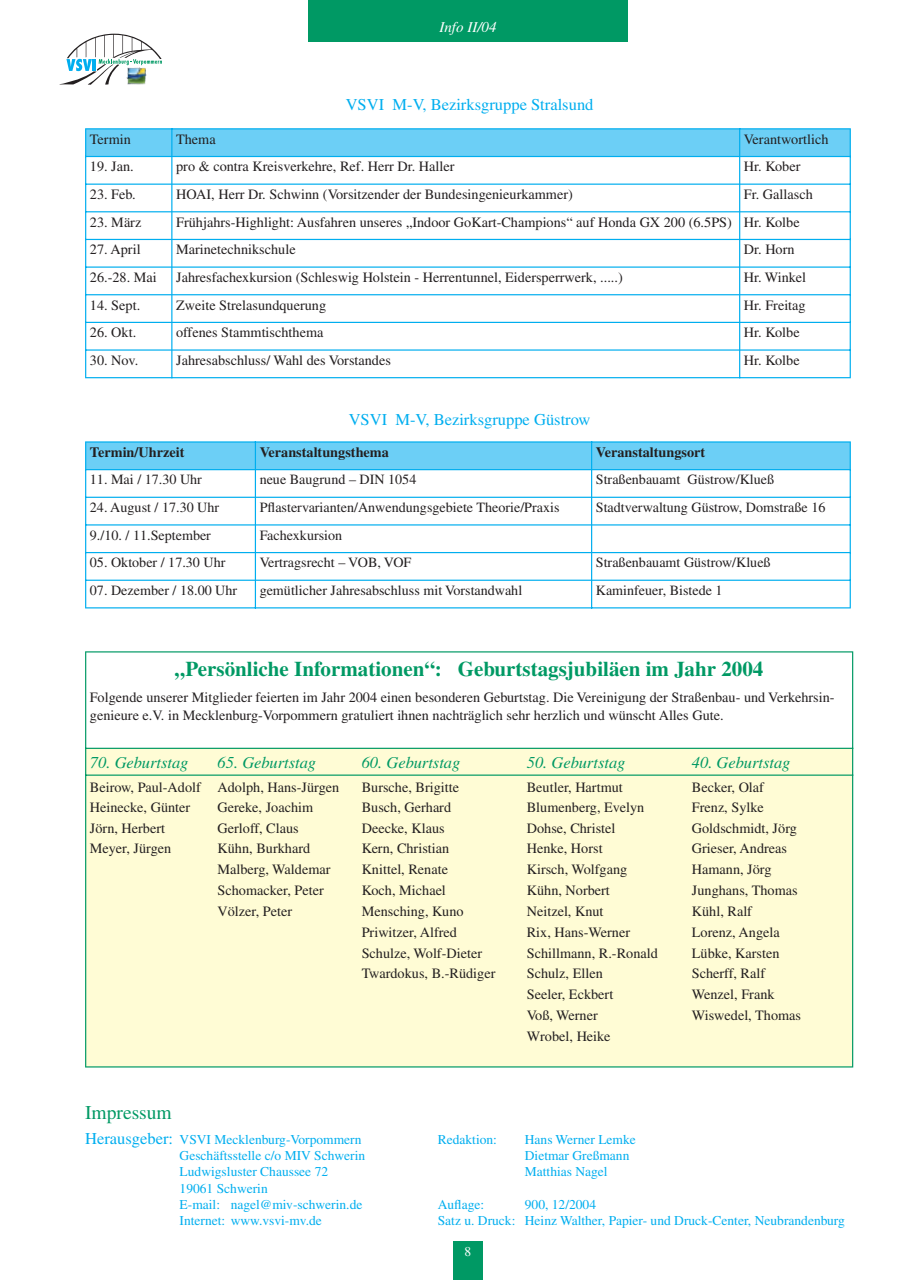
<style>
.page{position:relative;width:911px;height:1280px;background:#fff}
.page>*{position:absolute;margin:0;border:0;box-sizing:border-box;transform-origin:0 0}
.t1{font:700 21px "Times";color:#009964}
.t2{font:19.5px "Times";color:#009964}
.t3{font:italic 16.5px "Times";color:#009964}
.t4{font:16.5px "Times";color:#00aeef}
.t5{font:italic 15px "Times";color:#fff}
.t6{font:14.25px/18px "Times";color:#231f20}
.t7{font:700 14.25px "Times";color:#231f20}
.t8{font:14.1px "Times";color:#231f20}
.t9{font:13.5px/16.2px "Times";color:#00aeef}
.t10{font:13.5px "Times";color:#fff}
.s1{font-size:16.5px}
</style>
<div class="page">
<svg style="left:60px;top:34px;width:102px;height:51px"></svg>
<img style="left:126px;top:67px;width:21px;height:18px">
<div style="left:453px;top:1241px;width:30px;height:38px;background:#009964"></div>
<div style="left:308px;top:0;width:319px;height:42px;background:#009964"></div>
<div style="left:86px;top:749px;width:766px;height:317px;background:#fffcd5"></div>
<hr style="left:85px;top:651px;width:128px;height:1px;background:#009964">
<hr style="left:85px;top:652px;width:1px;height:95px;background:#009964">
<hr style="left:213px;top:651px;width:640px;height:1px;background:#009964">
<hr style="left:852px;top:652px;width:1px;height:95px;background:#009964">
<hr style="left:85px;top:747px;width:128px;height:2px;background:#009964">
<hr style="left:213px;top:747px;width:640px;height:2px;background:#009964">
<hr style="left:85px;top:774px;width:128px;height:1px;background:#009964">
<svg style="left:85px;top:749px;width:1px;height:317px"></svg>
<hr style="left:213px;top:774px;width:640px;height:1px;background:#009964">
<svg style="left:852px;top:749px;width:1px;height:317px"></svg>
<hr style="left:85px;top:1066px;width:768px;height:1px;background:#009964">
<svg style="left:85px;top:128px;width:765px;height:250px"></svg>
<hr style="left:85px;top:377px;width:86px;height:1px;background:#00aeef">
<hr style="left:172px;top:377px;width:567px;height:1px;background:#00aeef">
<hr style="left:740px;top:377px;width:110px;height:1px;background:#00aeef">
<svg style="left:85px;top:441px;width:765px;height:167px"></svg>
<hr style="left:85px;top:607px;width:170px;height:1px;background:#00aeef">
<hr style="left:256px;top:607px;width:335px;height:1px;background:#00aeef">
<hr style="left:592px;top:607px;width:258px;height:1px;background:#00aeef">
<p class="t5" style="left:439px;top:22px;width:59px">Info II/04</p>
<p class="t4" style="left:346px;top:98px;width:249px">VSVI M-V, Bezirksgruppe Stralsund</p>
<p class="t6" style="left:90px;top:131px;width:42px">Termin</p>
<p class="t6" style="left:176px;top:131px;width:41px">Thema</p>
<p class="t6" style="left:744px;top:131px;width:86px">Verantwortlich</p>
<p class="t6" style="left:90px;top:159px;width:45px">19. Jan.</p>
<p class="t6" style="left:176px;top:159px;width:280px">pro &amp; contra Kreisverkehre, Ref. Herr Dr. Haller</p>
<p class="t6" style="left:744px;top:159px;width:58px">Hr. Kober</p>
<p class="t6" style="left:90px;top:187px;width:47px">23. Feb.</p>
<p class="t6" style="left:176px;top:187px;width:398px">HOAI, Herr Dr. Schwinn (Vorsitzender der Bundesingenieurkammer)</p>
<p class="t6" style="left:744px;top:187px;width:70px">Fr. Gallasch</p>
<p class="t6" style="left:90px;top:214px;width:53px">23. März</p>
<p class="t6" style="left:176px;top:214px;width:625px">Frühjahrs-Highlight: Ausfahren unseres „Indoor GoKart-Champions“ auf Honda GX 200 (6.5PS) Hr. Kolbe</p>
<p class="t6" style="left:90px;top:242px;width:52px">27. April</p>
<p class="t6" style="left:176px;top:242px;width:121px">Marinetechnikschule</p>
<p class="t6" style="left:744px;top:242px;width:52px">Dr. Horn</p>
<p class="t6" style="left:90px;top:270px;width:68px">26.-28. Mai</p>
<p class="t6" style="left:176px;top:270px;width:448px">Jahresfachexkursion (Schleswig Holstein - Herrentunnel, Eidersperrwerk, .....)</p>
<p class="t6" style="left:744px;top:270px;width:64px">Hr. Winkel</p>
<p class="t6" style="left:90px;top:297px;width:52px">14. Sept.</p>
<p class="t6" style="left:176px;top:297px;width:151px">Zweite Strelasundquerung</p>
<p class="t6" style="left:744px;top:297px;width:63px">Hr. Freitag</p>
<p class="t6" style="left:90px;top:325px;width:48px">26. Okt.</p>
<p class="t6" style="left:176px;top:325px;width:149px">offenes Stammtischthema</p>
<p class="t6" style="left:744px;top:325px;width:57px">Hr. Kolbe</p>
<p class="t6" style="left:90px;top:352px;width:50px">30. Nov.</p>
<p class="t6" style="left:176px;top:352px;width:216px">Jahresabschluss/ Wahl des Vorstandes</p>
<p class="t6" style="left:744px;top:352px;width:57px">Hr. Kolbe</p>
<p class="t4" style="left:349px;top:413px;width:243px">VSVI M-V, Bezirksgruppe Güstrow</p>
<p class="t7" style="left:90px;top:447px;width:96px">Termin/Uhrzeit</p>
<p class="t7" style="left:260px;top:447px;width:131px">Veranstaltungsthema</p>
<p class="t7" style="left:596px;top:447px;width:111px">Veranstaltungsort</p>
<p class="t8" style="left:90px;top:474px;width:114px">11. Mai / 17.30 Uhr</p>
<p class="t8" style="left:260px;top:474px;width:158px">neue Baugrund – DIN 1054</p>
<p class="t8" style="left:596px;top:474px;width:180px">Straßenbauamt Güstrow/Klueß</p>
<p class="t8" style="left:90px;top:502px;width:131px">24. August / 17.30 Uhr</p>
<p class="t8" style="left:260px;top:502px;width:301px">Pflastervarianten/Anwendungsgebiete Theorie/Praxis</p>
<p class="t8" style="left:596px;top:502px;width:231px">Stadtverwaltung Güstrow, Domstraße 16</p>
<p class="t8" style="left:90px;top:530px;width:123px">9./10. / 11.September</p>
<p class="t8" style="left:260px;top:530px;width:84px">Fachexkursion</p>
<p class="t8" style="left:90px;top:557px;width:137px">05. Oktober / 17.30 Uhr</p>
<p class="t8" style="left:260px;top:557px;width:153px">Vertragsrecht – VOB, VOF</p>
<p class="t8" style="left:596px;top:557px;width:176px">Straßenbauamt Güstrow/Klueß</p>
<p class="t8" style="left:90px;top:585px;width:149px">07. Dezember / 18.00 Uhr</p>
<p class="t8" style="left:260px;top:585px;width:264px">gemütlicher Jahresabschluss mit Vorstandwahl</p>
<p class="t8" style="left:596px;top:585px;width:128px">Kaminfeuer, Bistede 1</p>
<h1 class="t1" style="left:175px;top:661px;width:590px">„Persönliche Informationen“: Geburtstagsjubiläen im Jahr 2004</h1>
<p class="t6" style="left:90px;top:689px;width:746px">Folgende unserer Mitglieder feierten im Jahr 2004 einen besonderen Geburtstag. Die Vereinigung der Straßenbau- und Verkehrsin&shy;genieure e.V. in Mecklenburg-Vorpommern gratuliert ihnen nachträglich sehr herzlich und wünscht Alles Gute.</p>
<p class="t3" style="left:90px;top:756px;width:100px">70. Geburtstag</p>
<p class="t3" style="left:217px;top:756px;width:100px">65. Geburtstag</p>
<p class="t3" style="left:362px;top:756px;width:100px">60. Geburtstag</p>
<p class="t3" style="left:527px;top:756px;width:100px">50. Geburtstag</p>
<p class="t3" style="left:691px;top:756px;width:100px">40. Geburtstag</p>
<p class="t6" style="left:90px;top:779px;width:251px">Beirow, Paul-Adolf Adolph, Hans-Jürgen</p>
<p class="t6" style="left:362px;top:779px;width:99px">Bursche, Brigitte</p>
<p class="t6" style="left:527px;top:779px;width:98px">Beutler, Hartmut</p>
<p class="t6" style="left:691px;top:779px;width:74px">Becker, Olaf</p>
<p class="t6" style="left:90px;top:799px;width:102px">Heinecke, Günter</p>
<p class="t6" style="left:217px;top:799px;width:97px">Gereke, Joachim</p>
<p class="t6" style="left:362px;top:799px;width:91px">Busch, Gerhard</p>
<p class="t6" style="left:527px;top:799px;width:119px">Blumenberg, Evelyn</p>
<p class="t6" style="left:691px;top:799px;width:73px">Frenz, Sylke</p>
<p class="t6" style="left:90px;top:820px;width:77px">Jörn, Herbert</p>
<p class="t6" style="left:217px;top:820px;width:83px">Gerloff, Claus</p>
<p class="t6" style="left:362px;top:820px;width:84px">Deecke, Klaus</p>
<p class="t6" style="left:527px;top:820px;width:90px">Dohse, Christel</p>
<p class="t6" style="left:691px;top:820px;width:107px">Goldschmidt, Jörg</p>
<p class="t6" style="left:90px;top:841px;width:83px">Meyer, Jürgen</p>
<p class="t6" style="left:217px;top:841px;width:94px">Kühn, Burkhard</p>
<p class="t6" style="left:362px;top:841px;width:89px">Kern, Christian</p>
<p class="t6" style="left:527px;top:841px;width:77px">Henke, Horst</p>
<p class="t6" style="left:691px;top:841px;width:97px">Grieser, Andreas</p>
<p class="t6" style="left:217px;top:862px;width:114px">Malberg, Waldemar</p>
<p class="t6" style="left:362px;top:862px;width:88px">Knittel, Renate</p>
<p class="t6" style="left:526px;top:862px;width:102px">Kirsch, Wolfgang</p>
<p class="t6" style="left:691px;top:862px;width:81px">Hamann, Jörg</p>
<p class="t6" style="left:217px;top:882px;width:108px">Schomacker, Peter</p>
<p class="t6" style="left:362px;top:882px;width:86px">Koch, Michael</p>
<p class="t6" style="left:527px;top:882px;width:85px">Kühn, Norbert</p>
<p class="t6" style="left:691px;top:882px;width:107px">Junghans, Thomas</p>
<p class="t6" style="left:217px;top:903px;width:76px">Völzer, Peter</p>
<p class="t6" style="left:362px;top:903px;width:103px">Mensching, Kuno</p>
<p class="t6" style="left:527px;top:903px;width:78px">Neitzel, Knut</p>
<p class="t6" style="left:691px;top:903px;width:62px">Kühl, Ralf</p>
<p class="t6" style="left:362px;top:924px;width:97px">Priwitzer, Alfred</p>
<p class="t6" style="left:527px;top:924px;width:105px">Rix, Hans-Werner</p>
<p class="t6" style="left:691px;top:924px;width:89px">Lorenz, Angela</p>
<p class="t6" style="left:362px;top:945px;width:122px">Schulze, Wolf-Dieter</p>
<p class="t6" style="left:527px;top:945px;width:133px">Schillmann, R.-Ronald</p>
<p class="t6" style="left:691px;top:945px;width:89px">Lübke, Karsten</p>
<p class="t6" style="left:362px;top:966px;width:135px">Twardokus, B.-Rüdiger</p>
<p class="t6" style="left:526px;top:966px;width:77px">Schulz, Ellen</p>
<p class="t6" style="left:691px;top:966px;width:75px">Scherff, Ralf</p>
<p class="t6" style="left:526px;top:987px;width:88px">Seeler, Eckbert</p>
<p class="t6" style="left:691px;top:987px;width:84px">Wenzel, Frank</p>
<p class="t6" style="left:526px;top:1007px;width:72px">Voß, Werner</p>
<p class="t6" style="left:691px;top:1007px;width:111px">Wiswedel, Thomas</p>
<p class="t6" style="left:526px;top:1028px;width:85px">Wrobel, Heike</p>
<h2 class="t2" style="left:85px;top:1104px;width:88px">Impressum</h2>
<p class="t9" style="left:85px;top:1132px;width:278px"><span class="s1">Herausgeber:</span> VSVI Mecklenburg-Vorpommern</p>
<p class="t9" style="left:438px;top:1132px;width:61px">Redaktion:</p>
<p class="t9" style="left:525px;top:1132px;width:112px">Hans Werner Lemke</p>
<p class="t9" style="left:180px;top:1148px;width:187px">Geschäftsstelle c/o MIV Schwerin</p>
<p class="t9" style="left:525px;top:1148px;width:106px">Dietmar Greßmann</p>
<p class="t9" style="left:180px;top:1165px;width:150px">Ludwigsluster Chaussee 72</p>
<p class="t9" style="left:525px;top:1165px;width:84px">Matthias Nagel</p>
<p class="t9" style="left:180px;top:1181px;width:184px">19061 Schwerin<br>E-mail: nagel@miv-schwerin.de</p>
<p class="t9" style="left:438px;top:1197px;width:48px">Auflage:</p>
<p class="t9" style="left:525px;top:1197px;width:73px">900, 12/2004</p>
<p class="t9" style="left:180px;top:1213px;width:144px">Internet: www.vsvi-mv.de</p>
<p class="t9" style="left:438px;top:1213px;width:409px">Satz u. Druck: Heinz Walther, Papier- und Druck-Center, Neubrandenburg</p>
<p class="t10" style="left:464px;top:1246px;width:8px">8</p>
</div>
